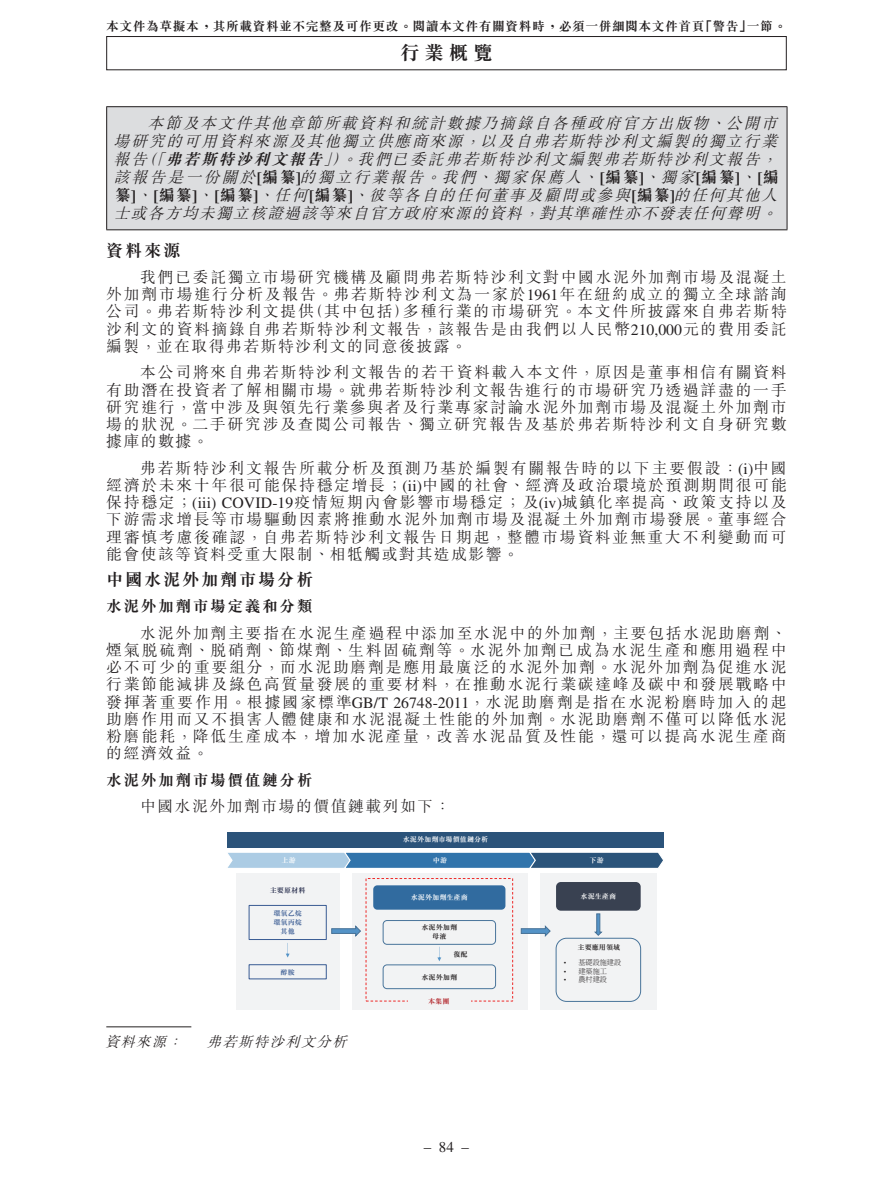
<style>
.page{position:relative;width:893px;height:1191px;background:#fff}
.page>*{position:absolute;margin:0;border:0;box-sizing:border-box;transform-origin:0 0}
.t1{font:700 19.5px "M Sung HK";color:#231f20}
._01_H1{font:700 17.25px "M Sung HK";letter-spacing:.1em;color:#231f20}
._00_txt{font:300 15.75px/17.2px "M Sung HK";letter-spacing:.115em;color:#231f20;text-align:justify}
._00_txt-2{font:italic 300 15.75px/18px "M Sung HK";color:#231f20}
._02_H2{font:700 15.75px "M Sung HK";letter-spacing:.1em;color:#231f20}
.t2{font:15px "Times LT Std";color:#231f20}
._07_NH1{font:italic 300 14.25px "M Sung HK";color:#231f20}
.t3{font:700 12.75px "M Sung HK";letter-spacing:.045em;color:#231f20}
.t4{font:7.2px "M Sung HK Bold E Ten B5 H";color:#fff}
.t5{font:7.2px/8.6px "M Sung HK Bold E Ten B5 H";color:#231f20;text-align:center}
.t6{font:7.2px "Adobe Ming Std Light E Ten B5 H";color:#231f20}
.t7{font:7.2px/8.7px "M Sung HK Bold E Ten B5 H";color:#395b93;text-align:center}
.t8{font:7.2px "M Sung HK Bold E Ten B5 H";color:#292f4e}
.t9{font:7.2px "M Sung HK Bold E Ten B5 H";color:#b3282e}
.s1{font-weight:700}
.s2{font-family:"Times LT Std";font-weight:700;font-style:normal}
.s3{font-weight:700;font-style:normal}
.s4{font-family:"Times LT Std";font-weight:400}
.s5{font-family:"Times New Roman"}
</style>
<div class="page">
<div style="left:106px;top:36px;width:681px;height:34px;border:1px solid #231f20"></div>
<hr style="left:106px;top:1026px;width:85px;height:1px;background:#231f20">
<div style="left:107px;top:107px;width:680px;height:123px;background:#dcdddf"></div>
<hr style="left:106px;top:106px;width:681px;height:1px;background:#231f20">
<hr style="left:106px;top:107px;width:1px;height:122px;background:#231f20">
<hr style="left:787px;top:107px;width:1px;height:122px;background:#231f20">
<hr style="left:106px;top:229px;width:681px;height:1px;background:#231f20">
<svg style="left:227px;top:852px;width:436px;height:16px;background:#5e8cb2"></svg>
<div style="left:540px;top:873px;width:117px;height:137px;background:#f2f3f4"></div>
<div style="left:352px;top:873px;width:176px;height:137px;background:#f2f3f4"></div>
<div style="left:236px;top:873px;width:103px;height:137px;background:#f2f3f4"></div>
<div style="left:373px;top:885px;width:132px;height:24px;background:#316b9f;border-radius:4px"></div>
<div style="left:249px;top:905px;width:78px;height:34px;border:1px solid #395b93"></div>
<div style="left:249px;top:964px;width:78px;height:15px;border:1px solid #395b93"></div>
<svg style="left:331px;top:924px;width:30px;height:13px"></svg>
<svg style="left:521px;top:925px;width:30px;height:12px"></svg>
<div style="left:383px;top:920px;width:113px;height:24px;border:1px solid #48749a;border-radius:4px"></div>
<div style="left:383px;top:964px;width:113px;height:25px;border:1px solid #48749a;border-radius:4px"></div>
<svg style="left:437px;top:946px;width:4px;height:15px"></svg>
<svg style="left:286px;top:943px;width:4px;height:14px"></svg>
<div style="left:227px;top:832px;width:437px;height:15px;background:#2b537a"></div>
<div style="left:556px;top:882px;width:85px;height:28px;background:#394151;border-radius:5px"></div>
<div style="left:556px;top:937px;width:85px;height:65px;border:1px solid #48749a;border-radius:11px"></div>
<svg style="left:594px;top:913px;width:9px;height:23px"></svg>
<p class="t3" style="left:106px;top:19px;width:682px">本文件為草擬本，其所載資料並不完整及可作更改。閱讀本文件有關資料時，必須一併細閱本文件首頁「警告」一節。</p>
<p class="t1" style="left:400px;top:43px;width:94px">行業概覽</p>
<p class="_00_txt-2" style="left:114px;top:113px;width:670px;text-indent:34px">本節及本文件其他章節所載資料和統計數據乃摘錄自各種政府官方出版物、公開市場研究的可用資料來源及其他獨立供應商來源，以及自弗若斯特沙利文編製的獨立行業報告（「<span class="s1">弗若斯特沙利文報告</span>」）。我們已委託弗若斯特沙利文編製弗若斯特沙利文報告，該報告是一份關於<span class="s2">[</span><span class="s3">編纂</span><span class="s2">]</span>的獨立行業報告。我們、獨家保薦人、<span class="s2">[</span><span class="s3">編纂</span><span class="s2">]</span> 、獨家<span class="s2">[</span><span class="s3">編纂</span><span class="s2">]</span> 、<span class="s2">[</span><span class="s3">編纂</span><span class="s2">]</span> 、<span class="s2">[</span><span class="s3">編纂</span><span class="s2">]</span> 、<span class="s2">[</span><span class="s3">編纂</span><span class="s2">]</span> 、任何<span class="s2">[</span><span class="s3">編纂</span><span class="s2">]</span> 、彼等各自的任何董事及顧問或參與<span class="s2">[</span><span class="s3">編纂</span><span class="s2">]</span>的任何其他人士或各方均未獨立核證過該等來自官方政府來源的資料，對其準確性亦不發表任何聲明。</p>
<p class="_01_H1" style="left:106px;top:242px;width:76px">資料來源</p>
<p class="_00_txt" style="left:106px;top:267px;width:682px;text-indent:34px">我們已委託獨立市場研究機構及顧問弗若斯特沙利文對中國水泥外加劑市場及混凝土外加劑市場進行分析及報告。弗若斯特沙利文為一家於<span class="s4">1961</span>年在紐約成立的獨立全球諮詢公司。弗若斯特沙利文提供（其中包括）多種行業的市場研究。本文件所披露來自弗若斯特沙利文的資料摘錄自弗若斯特沙利文報告，該報告是由我們以人民幣<span class="s4">210,000</span>元的費用委託編製，並在取得弗若斯特沙利文的同意後披露。</p>
<p class="_00_txt" style="left:106px;top:363px;width:682px;text-indent:34px">本公司將來自弗若斯特沙利文報告的若干資料載入本文件，原因是董事相信有關資料有助潛在投資者了解相關市場。就弗若斯特沙利文報告進行的市場研究乃透過詳盡的一手研究進行，當中涉及與領先行業參與者及行業專家討論水泥外加劑市場及混凝土外加劑市場的狀況。二手研究涉及查閱公司報告、獨立研究報告及基於弗若斯特沙利文自身研究數據庫的數據。</p>
<p class="_00_txt" style="left:106px;top:458px;width:682px;text-indent:34px">弗若斯特沙利文報告所載分析及預測乃基於編製有關報告時的以下主要假設：<span class="s4">(i)</span>中國經濟於未來十年很可能保持穩定增長；<span class="s4">(ii)</span>中國的社會、經濟及政治環境於預測期間很可能保持穩定；<span class="s4">(iii) COVID-19</span>疫情短期內會影響市場穩定；及<span class="s4">(iv)</span>城鎮化率提高、政策支持以及下游需求增長等市場驅動因素將推動水泥外加劑市場及混凝土外加劑市場發展。董事經合理審慎考慮後確認，自弗若斯特沙利文報告日期起，整體市場資料並無重大不利變動而可能會使該等資料受重大限制、相牴觸或對其造成影響。</p>
<p class="_01_H1" style="left:106px;top:571px;width:208px">中國水泥外加劑市場分析</p>
<p class="_02_H2" style="left:106px;top:598px;width:208px">水泥外加劑市場定義和分類</p>
<p class="_00_txt" style="left:106px;top:623px;width:682px;text-indent:34px">水泥外加劑主要指在水泥生產過程中添加至水泥中的外加劑，主要包括水泥助磨劑、煙氣脫硫劑、脫硝劑、節煤劑、生料固硫劑等。水泥外加劑已成為水泥生產和應用過程中必不可少的重要組分，而水泥助磨劑是應用最廣泛的水泥外加劑。水泥外加劑為促進水泥行業節能減排及綠色高質量發展的重要材料，在推動水泥行業碳達峰及碳中和發展戰略中發揮著重要作用。根據國家標準<span class="s4">GB/T 26748-2011</span>，水泥助磨劑是指在水泥粉磨時加入的起助磨作用而又不損害人體健康和水泥混凝土性能的外加劑。水泥助磨劑不僅可以降低水泥粉磨能耗，降低生產成本，增加水泥產量，改善水泥品質及性能，還可以提高水泥生產商的經濟效益。</p>
<p class="_02_H2" style="left:106px;top:772px;width:208px">水泥外加劑市場價值鏈分析</p>
<p class="_00_txt" style="left:140px;top:796px;width:312px">中國水泥外加劑市場的價值鏈載列如下：</p>
<p class="t4" style="left:403px;top:836px;width:87px">水泥外加劑市場價值鏈分析</p>
<p class="t4" style="left:282px;top:857px;width:16px">上游</p>
<p class="t4" style="left:433px;top:857px;width:16px">中游</p>
<p class="t4" style="left:590px;top:857px;width:16px">下游</p>
<p class="t4" style="left:411px;top:893px;width:59px">水泥外加劑生產商</p>
<p class="t8" style="left:270px;top:886px;width:37px">主要原材料</p>
<p class="t7" style="left:273px;top:909px;width:30px">環氧乙烷環氧丙烷其他</p>
<p class="t7" style="left:281px;top:967px;width:16px">醇胺</p>
<p class="t4" style="left:580px;top:893px;width:37px">水泥生產商</p>
<p class="t5" style="left:421px;top:923px;width:37px">水泥外加劑母液</p>
<p class="t5" style="left:421px;top:973px;width:37px">水泥外加劑</p>
<p class="t5" style="left:578px;top:943px;width:44px">主要應用領域</p>
<p class="t6" style="left:564px;top:958px;width:59px"><span class="s5">•</span> 基礎設施建設</p>
<p class="t6" style="left:564px;top:967px;width:45px"><span class="s5">•</span> 建築施工</p>
<p class="t6" style="left:564px;top:975px;width:45px"><span class="s5">•</span> 農村建設</p>
<p class="t5" style="left:453px;top:950px;width:16px">復配</p>
<p class="_07_NH1" style="left:105px;top:1031px;width:83px">資料來源：</p>
<p class="_07_NH1" style="left:207px;top:1031px;width:146px">弗若斯特沙利文分析</p>
<p class="t9" style="left:428px;top:997px;width:23px">本集團</p>
<p class="t2" style="left:424px;top:1139px;width:46px">–84–</p>
</div>
